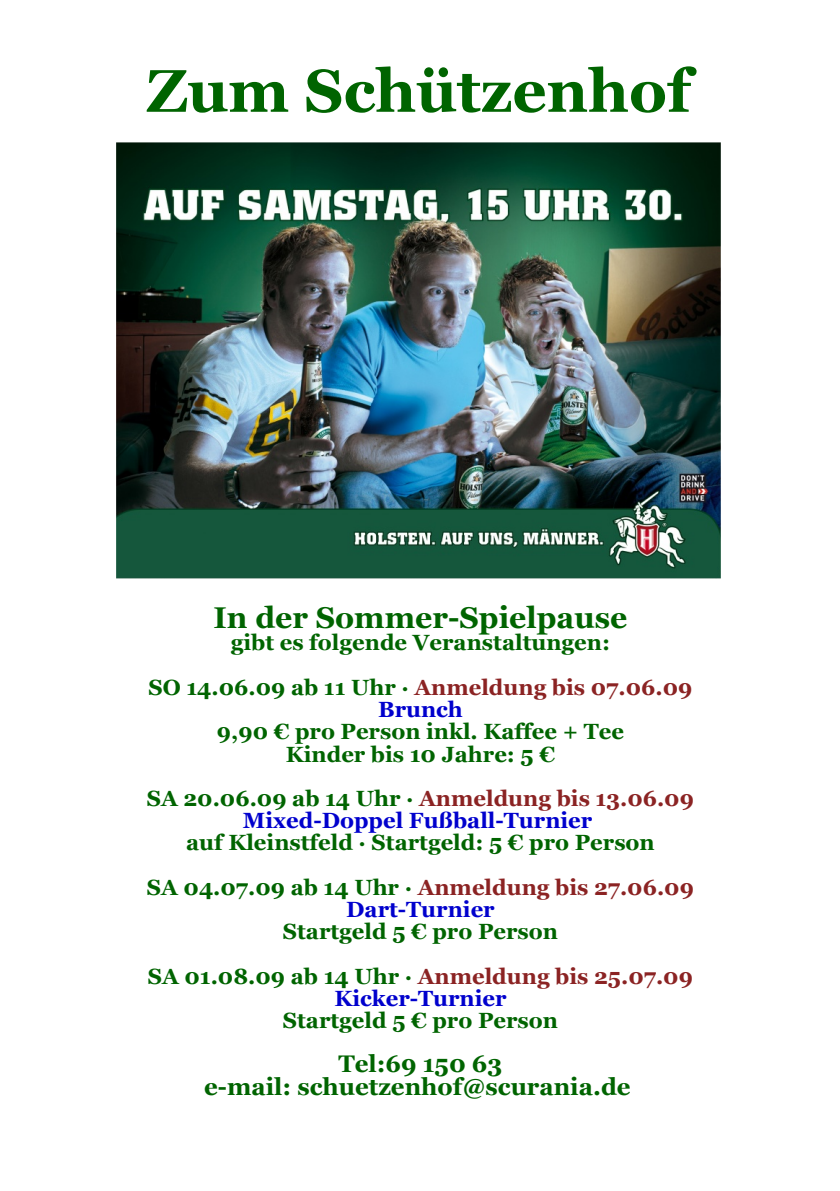
<style>
.page{position:relative;width:840px;height:1191px;background:#fff}
.page>*{position:absolute;margin:0;border:0;box-sizing:border-box;transform-origin:0 0}
.t1{font:700 60px "Georgia";color:#006400}
.t2{font:700 30px "Georgia";color:#006400}
.t3{font:700 24px/22.2px "Georgia";color:#006400;text-align:center}
.t4{font:700 22px/44.4px "Georgia";color:#006400;text-align:center}
.t5{font:700 22px/22.2px "Georgia";color:#0000cd;text-align:center}
.s1{color:#8b2323}
.s2{color:#006400}
</style>
<div class="page">
<img style="left:116px;top:142px;width:604px;height:436px">
<h1 class="t1" style="left:146px;top:57px;width:545px">Zum Schützenhof</h1>
<h2 class="t2" style="left:213px;top:601px;width:415px">In der Sommer-Spielpause</h2>
<p class="t4" style="left:148px;top:620px;width:545px">gibt es folgende Veranstaltungen:<br>SO 14.06.09 ab 11 Uhr · <span class="s1">Anmeldung bis 07.06.09</span></p>
<p class="t5" style="left:378px;top:698px;width:86px">Brunch</p>
<p class="t4" style="left:217px;top:720px;width:408px;line-height:22.2px">9,90 € pro Person inkl. Kaffee + Tee<br>Kinder bis 10 Jahre: 5 €</p>
<p class="t5" style="left:147px;top:787px;width:548px"><span class="s2">SA 20.06.09 ab 14 Uhr ·</span> <span class="s1">Anmeldung bis 13.06.09<br></span>Mixed-Doppel Fußball-Turnier</p>
<p class="t4" style="left:147px;top:820px;width:548px">auf Kleinstfeld · Startgeld: 5 € pro Person<br>SA 04.07.09 ab 14 Uhr · <span class="s1">Anmeldung bis 27.06.09</span></p>
<p class="t5" style="left:346px;top:898px;width:150px">Dart-Turnier</p>
<p class="t4" style="left:148px;top:909px;width:546px">Startgeld 5 € pro Person<br>SA 01.08.09 ab 14 Uhr · <span class="s1">Anmeldung bis 25.07.09</span></p>
<p class="t5" style="left:334px;top:987px;width:174px">Kicker-Turnier</p>
<p class="t4" style="left:283px;top:998px;width:276px">Startgeld 5 € pro Person</p>
<p class="t3" style="left:204px;top:1053px;width:428px">Tel:69 150 63<br>e-mail: schuetzenhof@scurania.de</p>
</div>
